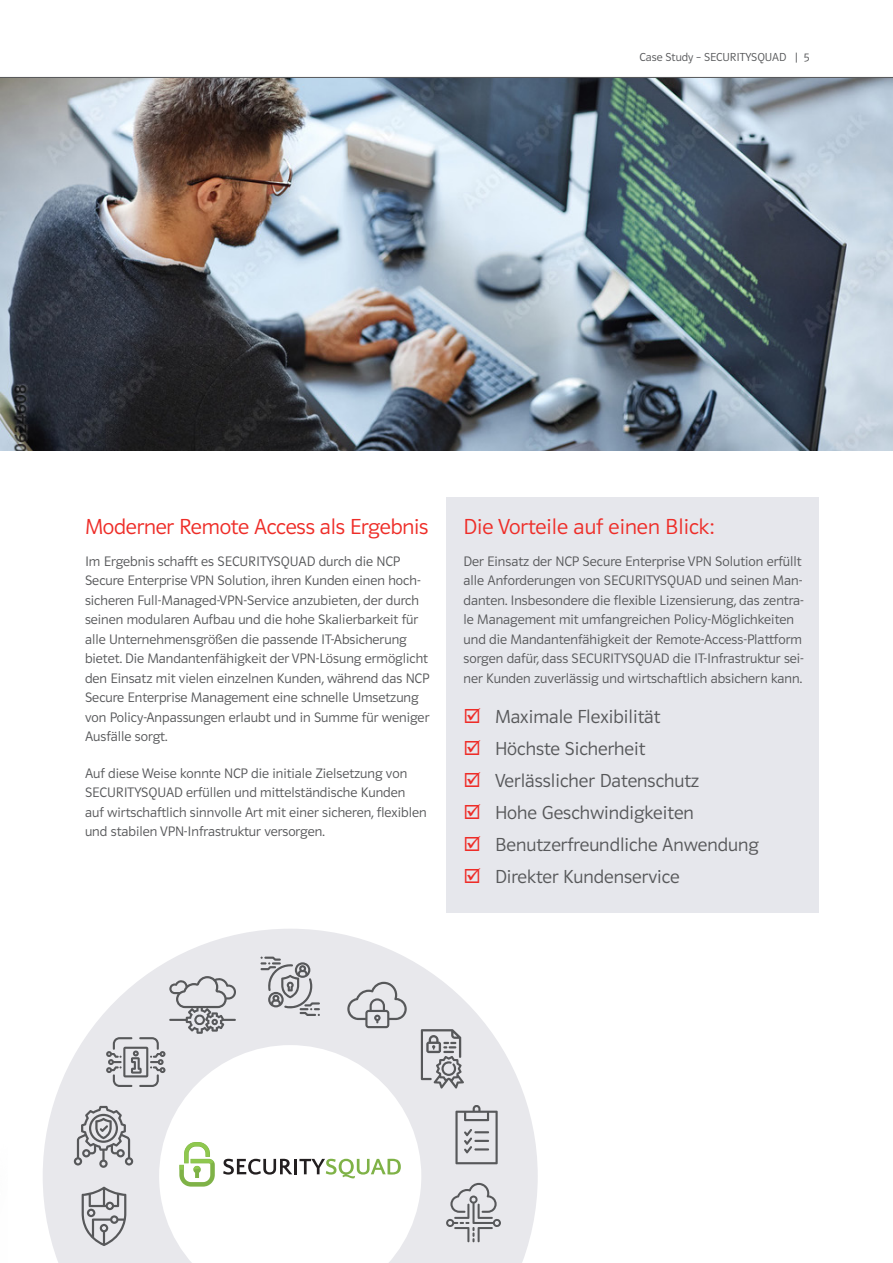
<style>
.page{position:relative;width:893px;height:1263px;background:#fff}
.page>*{position:absolute;margin:0;border:0;box-sizing:border-box;transform-origin:0 0}
.t1{font:22.5px "Polo 22 Leicht";letter-spacing:-.01em;color:#ee2d28}
.t2{font:19.5px "Polo 22 Leicht";color:#57585a}
.t3{font:14.25px/19.5px "Polo 22 Leicht";color:#57585a}
.t4{font:12px "Polo 22 Leicht";color:#57585a}
.s1{color:#ee2d28}
</style>
<div class="page">
<img style="left:0;top:78px;width:893px;height:373px">
<div style="left:446px;top:497px;width:373px;height:416px;background:#e6e7ec"></div>
<svg style="left:43px;top:929px;width:495px;height:334px"></svg>
<svg style="left:261px;top:956px;width:59px;height:60px;background:#c4c5c8"></svg>
<svg style="left:347px;top:982px;width:60px;height:46px;background:#cbcbcf"></svg>
<svg style="left:106px;top:976px;width:130px;height:111px;background:#d8d8dc"></svg>
<svg style="left:421px;top:1029px;width:43px;height:59px;background:#b6b7ba"></svg>
<svg style="left:74px;top:1106px;width:59px;height:62px;background:#bebec1"></svg>
<svg style="left:455px;top:1105px;width:43px;height:59px;background:#c2c2c6"></svg>
<svg style="left:82px;top:1186px;width:44px;height:60px;background:#bebec2"></svg>
<svg style="left:446px;top:1183px;width:55px;height:59px;background:#c9c9cd"></svg>
<svg style="left:179px;top:1142px;width:36px;height:44px"></svg>
<svg style="left:223px;top:1159px;width:69px;height:15px"></svg>
<hr style="left:294px;top:1159px;width:3px;height:15px;background:#231f20">
<svg style="left:299px;top:1159px;width:102px;height:19px"></svg>
<hr style="left:0;top:77px;width:893px;height:1px;background:#57585a">
<p class="t4" style="left:640px;top:51px;width:171px">Case Study – SECURITYSQUAD | 5</p>
<h1 class="t1" style="left:85px;top:514px;width:345px">Moderner Remote Access als Ergebnis</h1>
<p class="t3" style="left:85px;top:551px;width:346px">Im Ergebnis schafft es SECURITYSQUAD durch die NCP Secure Enterprise VPN Solution, ihren Kunden einen hoch&shy;sicheren Full-Managed-VPN-Service anzubieten, der durch seinen modularen Aufbau und die hohe Skalierbarkeit für alle Unternehmensgrößen die passende IT-Absicherung bietet. Die Mandantenfähigkeit der VPN-Lösung ermöglicht den Einsatz mit vielen einzelnen Kunden, während das NCP Secure Enterprise Management eine schnelle Umsetzung von Policy-Anpassungen erlaubt und in Summe für weniger Ausfälle sorgt.</p>
<p class="t3" style="left:85px;top:763px;width:343px">Auf diese Weise konnte NCP die initiale Zielsetzung von SECURITYSQUAD erfüllen und mittelständische Kunden auf wirtschaftlich sinnvolle Art mit einer sicheren, flexiblen und stabilen VPN-Infrastruktur versorgen.</p>
<h1 class="t1" style="left:463px;top:514px;width:252px">Die Vorteile auf einen Blick:</h1>
<p class="t3" style="left:463px;top:551px;width:342px">Der Einsatz der NCP Secure Enterprise VPN Solution erfüllt alle Anforderungen von SECURITYSQUAD und seinen Man&shy;danten. Insbesondere die flexible Lizensierung, das zentra&shy;le Management mit umfangreichen Policy-Möglichkeiten und die Mandantenfähigkeit der Remote-Access-Plattform sorgen dafür, dass SECURITYSQUAD die IT-Infrastruktur sei&shy;ner Kunden zuverlässig und wirtschaftlich absichern kann.</p>
<h2 class="t2" style="left:463px;top:706px;width:198px"><span class="s1">☑</span> Maximale Flexibilität</h2>
<h2 class="t2" style="left:463px;top:738px;width:183px"><span class="s1">☑</span> Höchste Sicherheit</h2>
<h2 class="t2" style="left:463px;top:770px;width:237px"><span class="s1">☑</span> Verlässlicher Datenschutz</h2>
<h2 class="t2" style="left:463px;top:802px;width:232px"><span class="s1">☑</span> Hohe Geschwindigkeiten</h2>
<h2 class="t2" style="left:463px;top:834px;width:297px"><span class="s1">☑</span> Benutzerfreundliche Anwendung</h2>
<h2 class="t2" style="left:463px;top:866px;width:218px"><span class="s1">☑</span> Direkter Kundenservice</h2>
</div>
